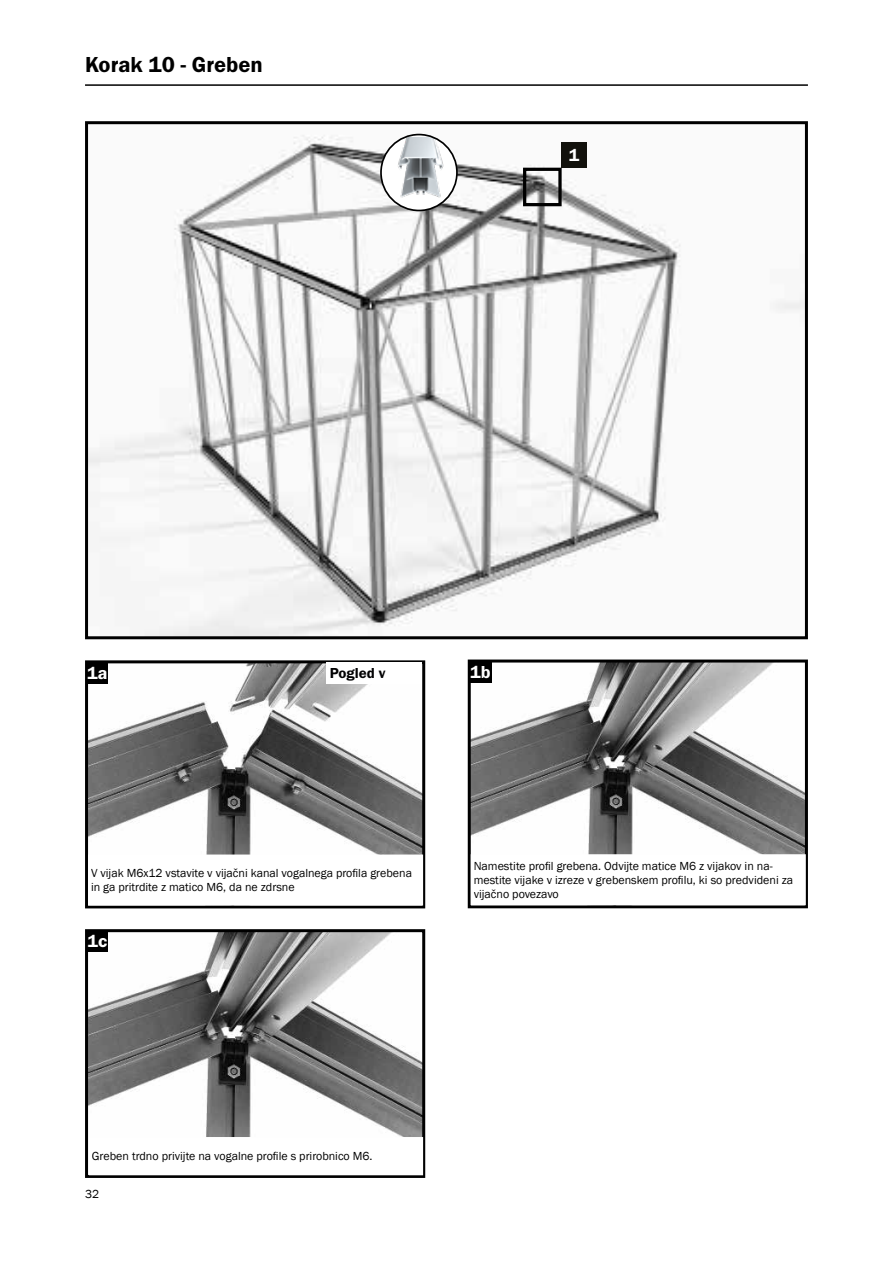
<style>
.page{position:relative;width:893px;height:1263px;background:#fff}
.page>*{position:absolute;margin:0;border:0;box-sizing:border-box;transform-origin:0 0}
.t1{font:22.5px "Franklin Gothic URW Dem";color:#000}
.t2{font:18px "Franklin Gothic URW Dem";color:#fff}
.t3{font:17.85px "Franklin Gothic URW Dem";color:#fff}
.t4{font:15px "Franklin Gothic URW Dem";color:#020203}
.t5{font:12px/14.4px "Franklin Gothic";color:#000}
</style>
<div class="page">
<img style="left:472px;top:663px;width:332px;height:191px">
<div style="left:468px;top:659px;width:340px;height:249px;border:3px solid #000"></div>
<img style="left:89px;top:933px;width:332px;height:204px">
<div style="left:85px;top:929px;width:340px;height:249px;border:3px solid #000"></div>
<img style="left:89px;top:133px;width:715px;height:502px">
<div style="left:85px;top:121px;width:723px;height:518px;border:3px solid #000"></div>
<hr style="left:85px;top:84px;width:723px;height:2px;background:#000">
<img style="left:89px;top:664px;width:332px;height:190px">
<div style="left:85px;top:660px;width:340px;height:248px;border:3px solid #000"></div>
<div style="left:470px;top:661px;width:21px;height:21px;background:#000"></div>
<div style="left:87px;top:930px;width:21px;height:22px;background:#000"></div>
<img style="left:383px;top:137px;width:74px;height:73px">
<div style="left:380px;top:134px;width:78px;height:77px;border:2px solid #000;border-radius:50%"></div>
<div style="left:87px;top:662px;width:21px;height:21px;background:#000"></div>
<div style="left:523px;top:168px;width:39px;height:38px;border:3px solid #000"></div>
<div style="left:562px;top:143px;width:25px;height:25px;background:#12110c"></div>
<div style="left:326px;top:662px;width:96px;height:21px;background:#fff"></div>
<h1 class="t1" style="left:85px;top:50px;width:179px">Korak 10 - Greben</h1>
<h3 class="t3" style="left:569px;top:144px;width:12px">1</h3>
<h2 class="t2" style="left:87px;top:662px;width:22px">1a</h2>
<p class="t4" style="left:330px;top:663px;width:57px">Pogled v</p>
<h2 class="t2" style="left:470px;top:660px;width:22px">1b</h2>
<p class="t5" style="left:91px;top:866px;width:323px">V vijak M6x12 vstavite v vijačni kanal vogalnega profila grebena in ga pritrdite z matico M6, da ne zdrsne</p>
<p class="t5" style="left:474px;top:859px;width:321px">Namestite profil grebena. Odvijte matice M6 z vijakov in na&shy;mestite vijake v izreze v grebenskem profilu, ki so predvideni za vijačno povezavo</p>
<h2 class="t2" style="left:88px;top:930px;width:21px">1c</h2>
<p class="t5" style="left:92px;top:1149px;width:282px">Greben trdno privijte na vogalne profile s prirobnico M6.</p>
<p class="t5" style="left:85px;top:1187px;width:16px">32</p>
</div>
